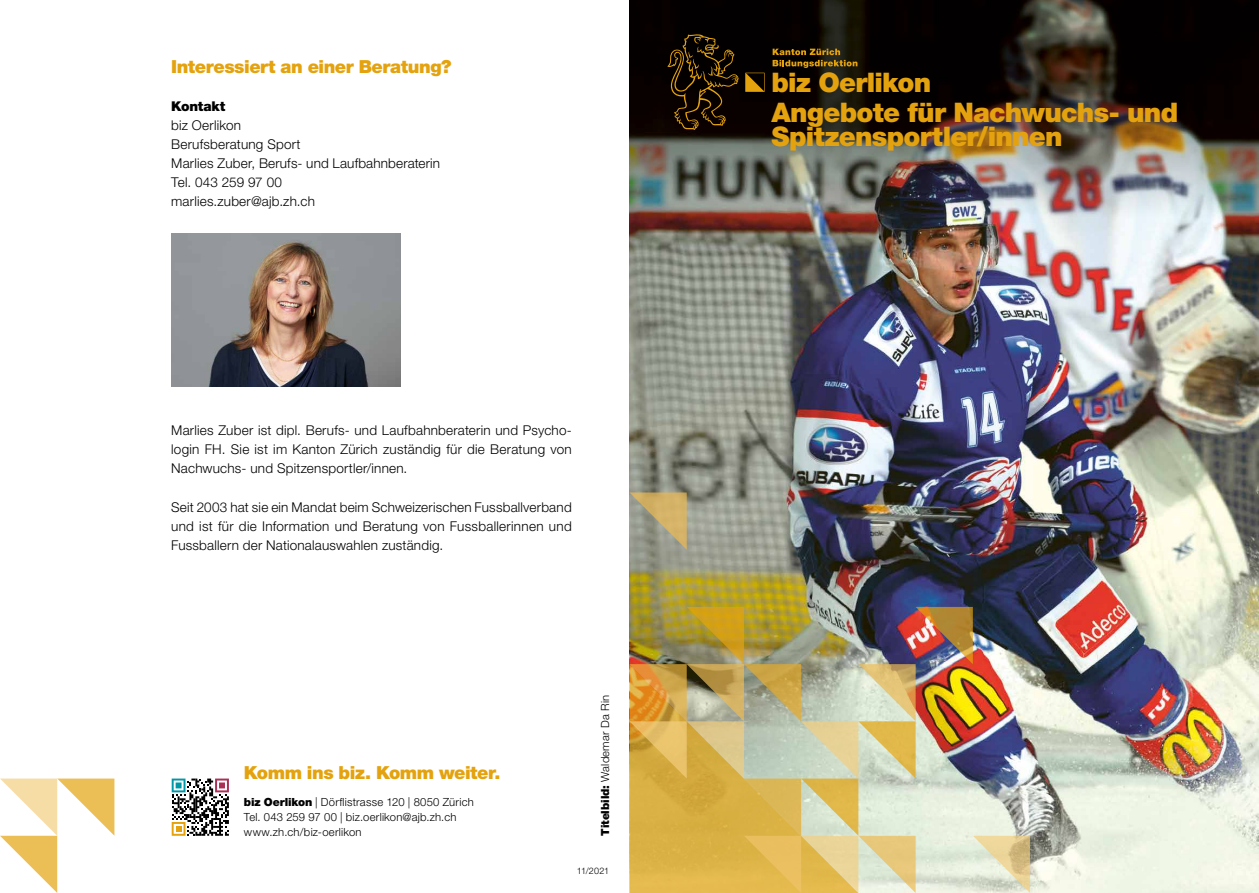
<style>
.page{position:relative;width:1259px;height:893px;background:#fff}
.page>*{position:absolute;margin:0;border:0;box-sizing:border-box;transform-origin:0 0}
.t1{font:900 27px/24.8px "Helvetica Neue LT Pro";letter-spacing:-.025em;color:#e4a30e}
.t2{font:900 18px "Helvetica Neue LT Pro";letter-spacing:-.025em;color:#e4a30e}
.t3{font:300 13.5px/19px "Helvetica Neue LT Pro";letter-spacing:.015em;color:#000;text-align:justify}
.t4{font:900 13.5px "Helvetica Neue LT Pro";letter-spacing:-.015em;color:#000}
.t5{font:300 11.25px/15px "Helvetica Neue LT Pro";letter-spacing:.02em;color:#000}
.t6{font:300 9px "Helvetica Neue LT Pro";letter-spacing:.005em;color:#000}
.s1{font-weight:900}
</style>
<div class="page">
<img style="left:629px;top:277px;width:630px;height:616px">
<img style="left:629px;top:0;width:630px;height:277px">
<svg style="left:0;top:778px;width:114px;height:115px"></svg>
<img style="left:172px;top:234px;width:228px;height:152px">
<svg style="left:172px;top:778px;width:57px;height:58px"></svg>
<img style="left:629px;top:607px;width:401px;height:286px">
<svg style="left:629px;top:492px;width:57px;height:58px;background:#b2a479"></svg>
<svg style="left:772px;top:49px;width:85px;height:19px;background:#523c0a"></svg>
<svg style="left:745px;top:73px;width:19px;height:19px"></svg>
<svg style="left:667px;top:34px;width:71px;height:96px;background:#261702"></svg>
<h2 class="t2" style="left:171px;top:56px;width:282px">Interessiert an einer Beratung?</h2>
<p class="t4" style="left:171px;top:98px;width:56px">Kontakt</p>
<p class="t3" style="left:171px;top:116px;width:270px;text-align:left">biz Oerlikon<br>Berufsberatung Sport<br>Marlies Zuber, Berufs- und Laufbahnberaterin<br>Tel. 043 259 97 00<br>marlies.zuber@ajb.zh.ch</p>
<p class="t3" style="left:171px;top:421px;width:402px">Marlies Zuber ist dipl. Berufs- und Laufbahnberaterin und Psycho&shy;login FH. Sie ist im Kanton Zürich zuständig für die Beratung von Nachwuchs- und Spitzensportler/innen.</p>
<p class="t3" style="left:171px;top:497px;width:402px">Seit 2003 hat sie ein Mandat beim Schweizerischen Fussballverband und ist für die Information und Beratung von Fussballerinnen und Fussballern der Nationalauswahlen zuständig.</p>
<h2 class="t2" style="left:244px;top:761px;width:258px">Komm ins biz. Komm weiter.</h2>
<p class="t5" style="left:244px;top:794px;width:232px"><span class="s1">biz Oerlikon</span> | Dörflistrasse 120 | 8050 Zürich<br>Tel. 043 259 97 00 | biz.oerlikon@ajb.zh.ch www.zh.ch/biz-oerlikon</p>
<p class="t5" style="left:597px;top:836px;width:142px;rotate:-90deg"><span class="s1">Titelbild:</span> Waldemar Da Rin</p>
<p class="t6" style="left:577px;top:865px;width:34px">11/2021</p>
<h1 class="t1" style="left:771px;top:70px;width:161px">biz Oerlikon</h1>
<h1 class="t1" style="left:771px;top:99px;width:408px">Angebote für Nachwuchs- und<br>Spitzensportler/innen</h1>
</div>
